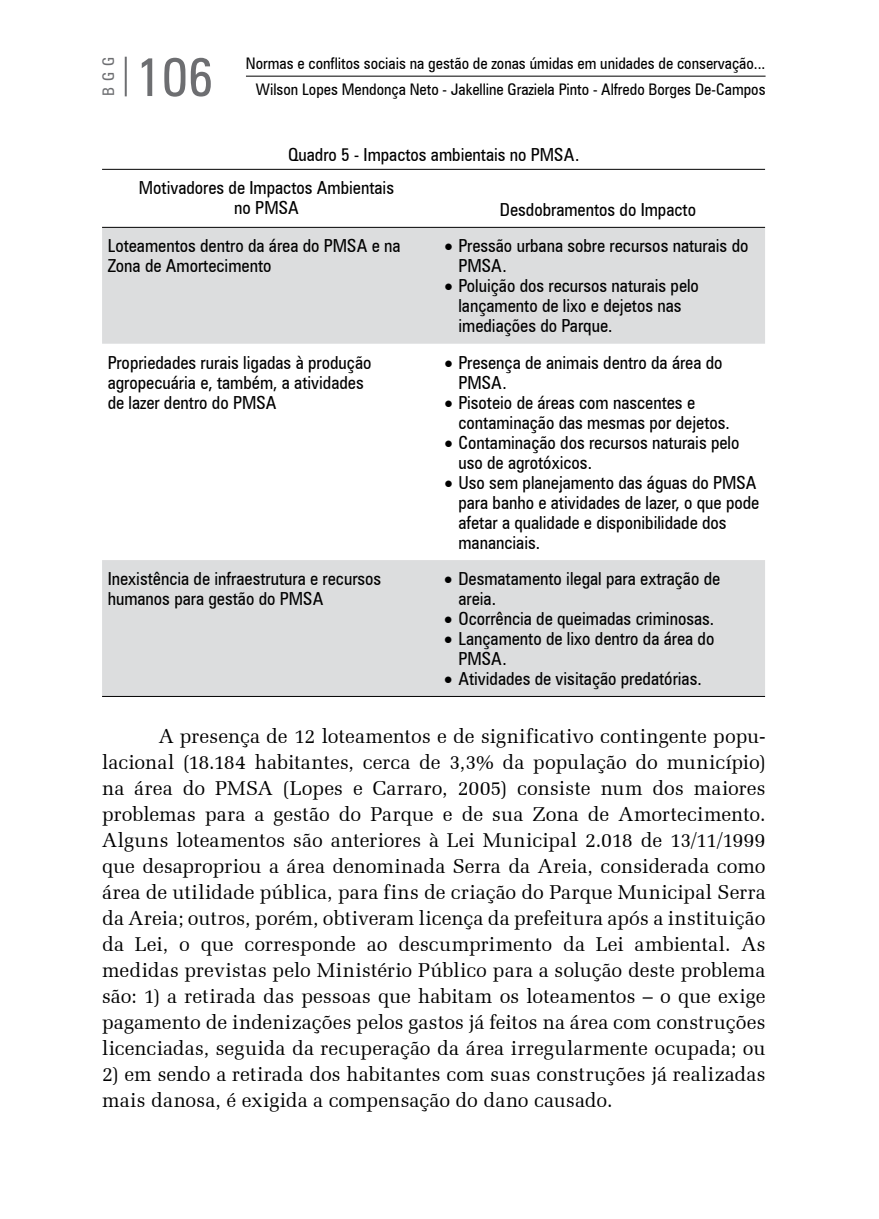
<style>
.page{position:relative;width:879px;height:1219px;background:#fff}
.page>*{position:absolute;margin:0;border:0;box-sizing:border-box;transform-origin:0 0}
.t1{font:condensed 54px "Zurich BT";color:#6d6e71}
.t2{font:20px/26px "Zapf Elliptical 711 BT";letter-spacing:.005em;color:#000;text-align:justify}
.t3{font:condensed 18px/20px "Zurich BT";color:#000}
.t4{font:condensed 16px "Zurich BT";color:#000}
.t5{font:condensed 16px "Zurich BT";color:#6d6e71}
</style>
<div class="page">
<hr style="left:246px;top:76px;width:519px;height:1px;background:#000">
<hr style="left:125px;top:57px;width:2px;height:39px;background:#6d6e71">
<svg style="left:102px;top:228px;width:663px;height:468px;fill:#dcddde"></svg>
<hr style="left:102px;top:169px;width:329px;height:1px;background:#000">
<hr style="left:431px;top:169px;width:334px;height:1px;background:#000">
<hr style="left:102px;top:227px;width:329px;height:1px;background:#000">
<hr style="left:431px;top:227px;width:334px;height:1px;background:#000">
<hr style="left:102px;top:696px;width:329px;height:1px;background:#000">
<hr style="left:431px;top:696px;width:334px;height:1px;background:#000">
<p class="t5" style="left:99px;top:96px;width:41px;rotate:-90deg">BGG</p>
<h1 class="t1" style="left:136px;top:44px;width:79px">106</h1>
<p class="t4" style="left:246px;top:53px;width:521px">Normas e conflitos sociais na gestão de zonas úmidas em unidades de conservação...</p>
<p class="t4" style="left:256px;top:79px;width:511px">Wilson Lopes Mendonça Neto - Jakelline Graziela Pinto - Alfredo Borges De-Campos</p>
<p class="t3" style="left:139px;top:138px;width:442px;line-height:33.2px;text-indent:149px">Quadro 5 - Impactos ambientais no PMSA.<br>Motivadores de Impactos Ambientais</p>
<p class="t3" style="left:234px;top:198px;width:66px">no PMSA</p>
<p class="t3" style="left:500px;top:199px;width:198px">Desdobramentos do Impacto</p>
<p class="t3" style="left:108px;top:236px;width:294px">Loteamentos dentro da área do PMSA e na<br>Zona de Amortecimento</p>
<p class="t3" style="left:458px;top:236px;width:291px;text-indent:-14px">• Pressão urbana sobre recursos naturais do<br>PMSA.</p>
<p class="t3" style="left:458px;top:276px;width:242px;text-indent:-14px">• Poluição dos recursos naturais pelo lançamento de lixo e dejetos nas imediações do Parque.</p>
<p class="t3" style="left:108px;top:352px;width:265px">Propriedades rurais ligadas à produção agropecuária e, também, a atividades de lazer dentro do PMSA</p>
<p class="t3" style="left:458px;top:352px;width:266px;text-indent:-14px">• Presença de animais dentro da área do<br>PMSA.</p>
<p class="t3" style="left:458px;top:392px;width:273px;text-indent:-14px">• Pisoteio de áreas com nascentes e contaminação das mesmas por dejetos.</p>
<p class="t3" style="left:458px;top:432px;width:282px;text-indent:-14px">• Contaminação dos recursos naturais pelo uso de agrotóxicos.</p>
<p class="t3" style="left:458px;top:472px;width:302px;text-indent:-14px">• Uso sem planejamento das águas do PMSA para banho e atividades de lazer, o que pode afetar a qualidade e disponibilidade dos mananciais.</p>
<p class="t3" style="left:108px;top:569px;width:275px">Inexistência de infraestrutura e recursos humanos para gestão do PMSA</p>
<p class="t3" style="left:458px;top:569px;width:263px;text-indent:-14px">• Desmatamento ilegal para extração de areia.</p>
<p class="t3" style="left:444px;top:609px;width:271px">• Ocorrência de queimadas criminosas.</p>
<p class="t3" style="left:458px;top:629px;width:257px;text-indent:-14px">• Lançamento de lixo dentro da área do<br>PMSA.</p>
<p class="t3" style="left:444px;top:668px;width:259px">• Atividades de visitação predatórias.</p>
<p class="t2" style="left:102px;top:723px;width:665px;text-indent:57px">A presença de 12 loteamentos e de significativo contingente popu&shy;lacional (18.184 habitantes, cerca de 3,3% da população do município) na área do PMSA (Lopes e Carraro, 2005) consiste num dos maiores problemas para a gestão do Parque e de sua Zona de Amortecimento.<br>Alguns loteamentos são anteriores à Lei Municipal 2.018 de 13/11/1999 que desapropriou a área denominada Serra da Areia, considerada como área de utilidade pública, para fins de criação do Parque Municipal Serra da Areia; outros, porém, obtiveram licença da prefeitura após a instituição da Lei, o que corresponde ao descumprimento da Lei ambiental. As medidas previstas pelo Ministério Público para a solução deste problema são: 1) a retirada das pessoas que habitam os loteamentos – o que exige pagamento de indenizações pelos gastos já feitos na área com construções licenciadas, seguida da recuperação da área irregularmente ocupada; ou</p>
<p class="t2" style="left:102px;top:1061px;width:665px">2) em sendo a retirada dos habitantes com suas construções já realizadas mais danosa, é exigida a compensação do dano causado.</p>
</div>
